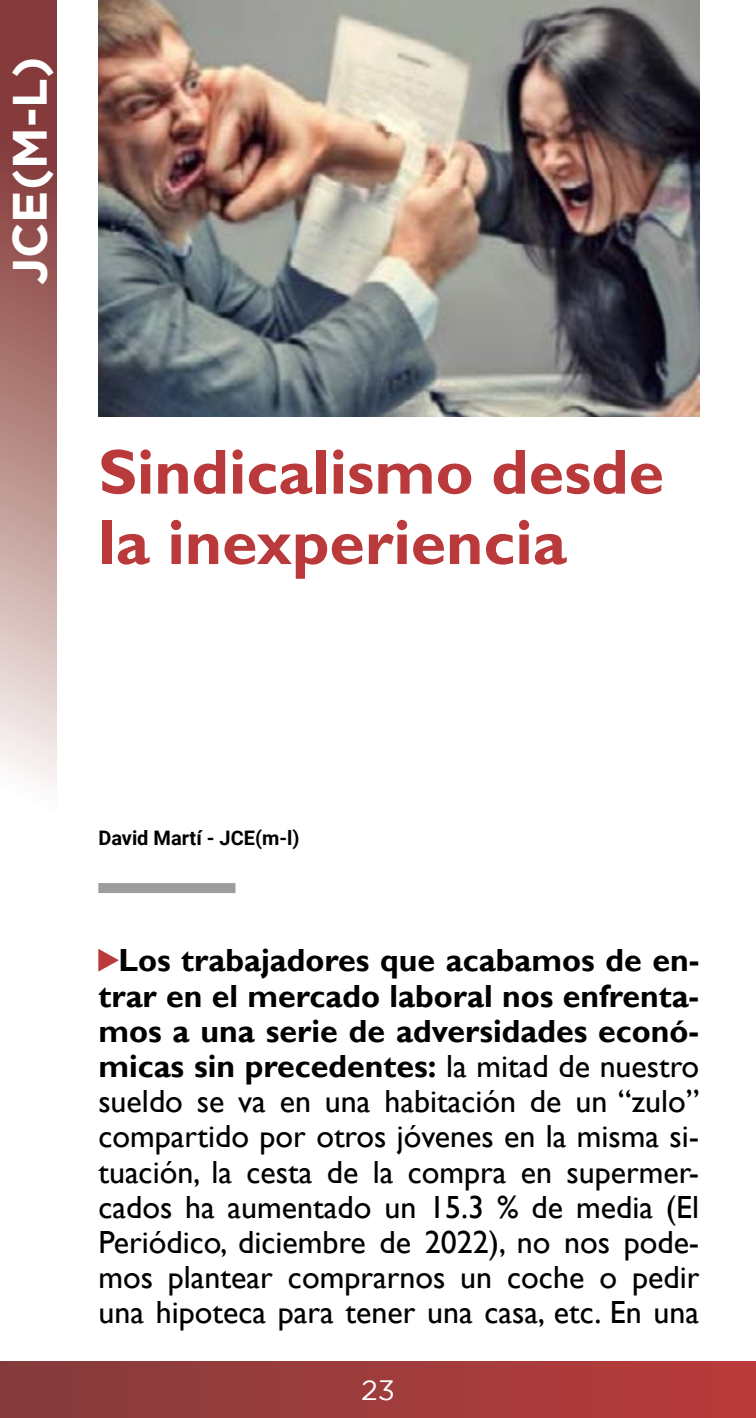
<style>
.page{position:relative;width:756px;height:1418px;background:#fff}
.page>*{position:absolute;margin:0;border:0;box-sizing:border-box;transform-origin:0 0}
.t1{font:700 64px/70.4px "Gill Sans";color:#ba3a3b}
.t2{font:700 48px "Gotham";color:#fff}
.t3{font:32px/35.2px "Gill Sans";color:#000;text-align:justify}
.t4{font:28px "Gotham";color:#fff}
.t5{font:700 20px "Roboto";color:#000}
.s1{font-weight:700}
</style>
<div class="page">
<div style="left:0;top:1361px;width:756px;height:57px;background:linear-gradient(to right,#843c3c,#bb3b3b)"></div>
<svg style="left:0;top:0;width:57px;height:786px;background:#b18280"></svg>
<div style="left:98px;top:883px;width:137px;height:10px;background:#9d9d9c"></div>
<svg style="left:98px;top:949px;width:21px;height:23px"></svg>
<img style="left:98px;top:0;width:601px;height:417px">
<h2 class="t2" style="left:2px;top:285px;width:230px;rotate:-90deg">JCE(M-L)</h2>
<h1 class="t1" style="left:98px;top:439px;width:567px">Sindicalismo desde la inexperiencia</h1>
<p class="t5" style="left:98px;top:824px;width:203px">David Martí - JCE(m-l)</p>
<p class="t3" style="left:98px;top:944px;width:603px;text-indent:20px"><span class="s1">Los trabajadores que acabamos de en&shy;trar en el mercado laboral nos enfrenta&shy;mos a una serie de adversidades econó&shy;micas sin precedentes:</span> la mitad de nuestro sueldo se va en una habitación de un “zulo” compartido por otros jóvenes en la misma si&shy;tuación, la cesta de la compra en supermer&shy;cados ha aumentado un 15.3 % de media (El Periódico, diciembre de 2022), no nos pode&shy;mos plantear comprarnos un coche o pedir una hipoteca para tener una casa, etc. En una</p>
<p class="t4" style="left:361px;top:1374px;width:35px">23</p>
</div>
